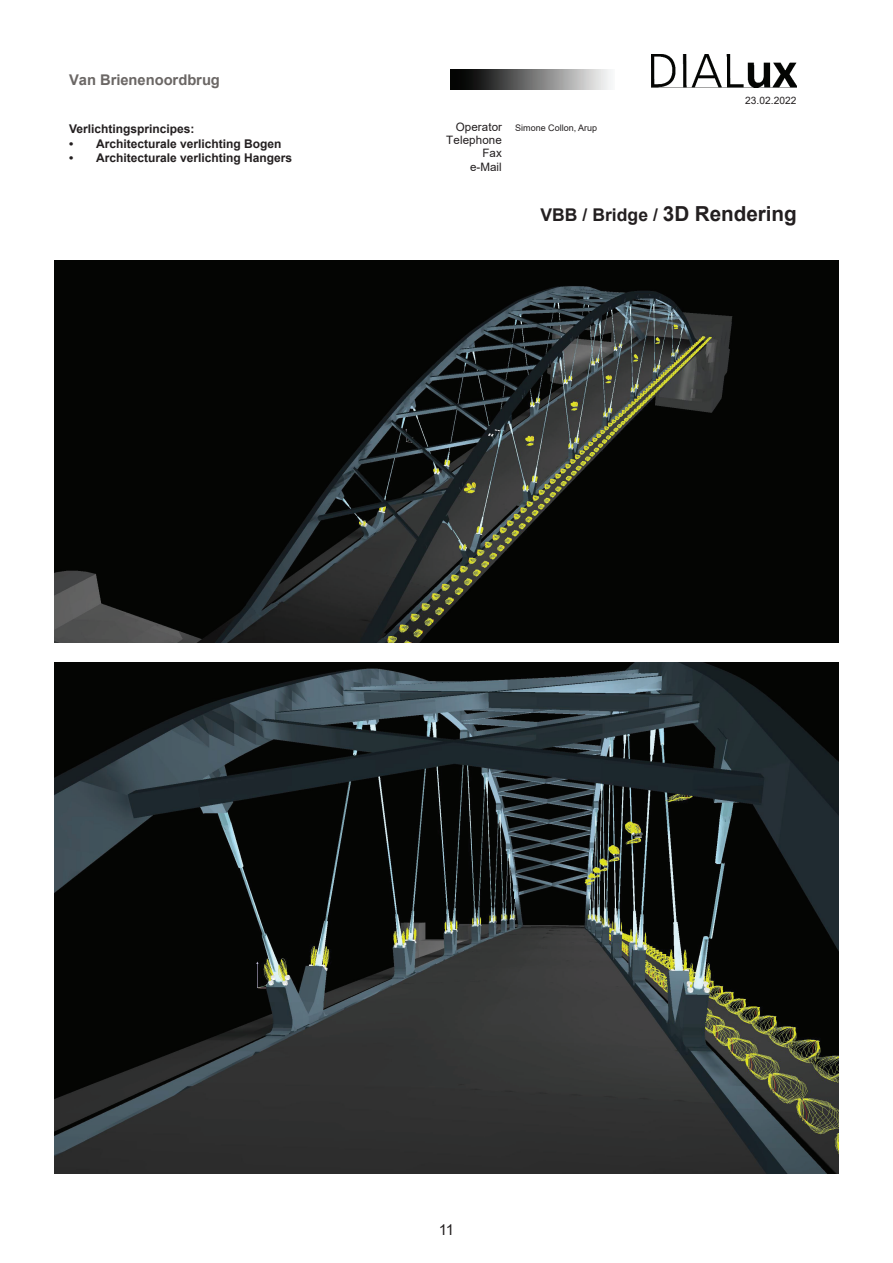
<style>
.page{position:relative;width:893px;height:1263px;background:#fff}
.page>*{position:absolute;margin:0;border:0;box-sizing:border-box;transform-origin:0 0}
.t1{font:700 17.55px "Arial";color:#231f20}
.t2{font:15px "Arial";color:#231f20}
.t3{font:700 14.7px "Arial";letter-spacing:-.005em;color:#6b6765}
.t4{font:700 12px "Arial";color:#231f20}
.t5{font:11.55px/13px "Arial";letter-spacing:.01em;color:#231f20;text-align:right}
.t6{font:10.2px "Arial";letter-spacing:.005em;color:#231f20}
.t7{font:9px "Arial";color:#231f20}
.s1{font-size:20.7px}
</style>
<div class="page">
<img style="left:450px;top:69px;width:161px;height:20px">
<img style="left:651px;top:54px;width:145px;height:33px">
<img style="left:54px;top:260px;width:785px;height:382px">
<img style="left:54px;top:663px;width:785px;height:510px">
<p class="t3" style="left:69px;top:69px;width:152px">Van Brienenoordbrug</p>
<p class="t4" style="left:69px;top:121px;width:127px">Verlichtingsprincipes:</p>
<p class="t4" style="left:69px;top:135px;width:214px">• Architecturale verlichting Bogen</p>
<p class="t4" style="left:69px;top:149px;width:225px">• Architecturale verlichting Hangers</p>
<p class="t5" style="left:446px;top:121px;width:57px">Operator<br>Telephone<br>Fax<br>e-Mail</p>
<p class="t7" style="left:515px;top:122px;width:84px">Simone Collon, Arup</p>
<p class="t6" style="left:745px;top:93px;width:53px">23.02.2022</p>
<h1 class="t1" style="left:540px;top:203px;width:258px">VBB / Bridge / <span class="s1">3D Rendering</span></h1>
<p class="t2" style="left:439px;top:1219px;width:17px">11</p>
</div>
